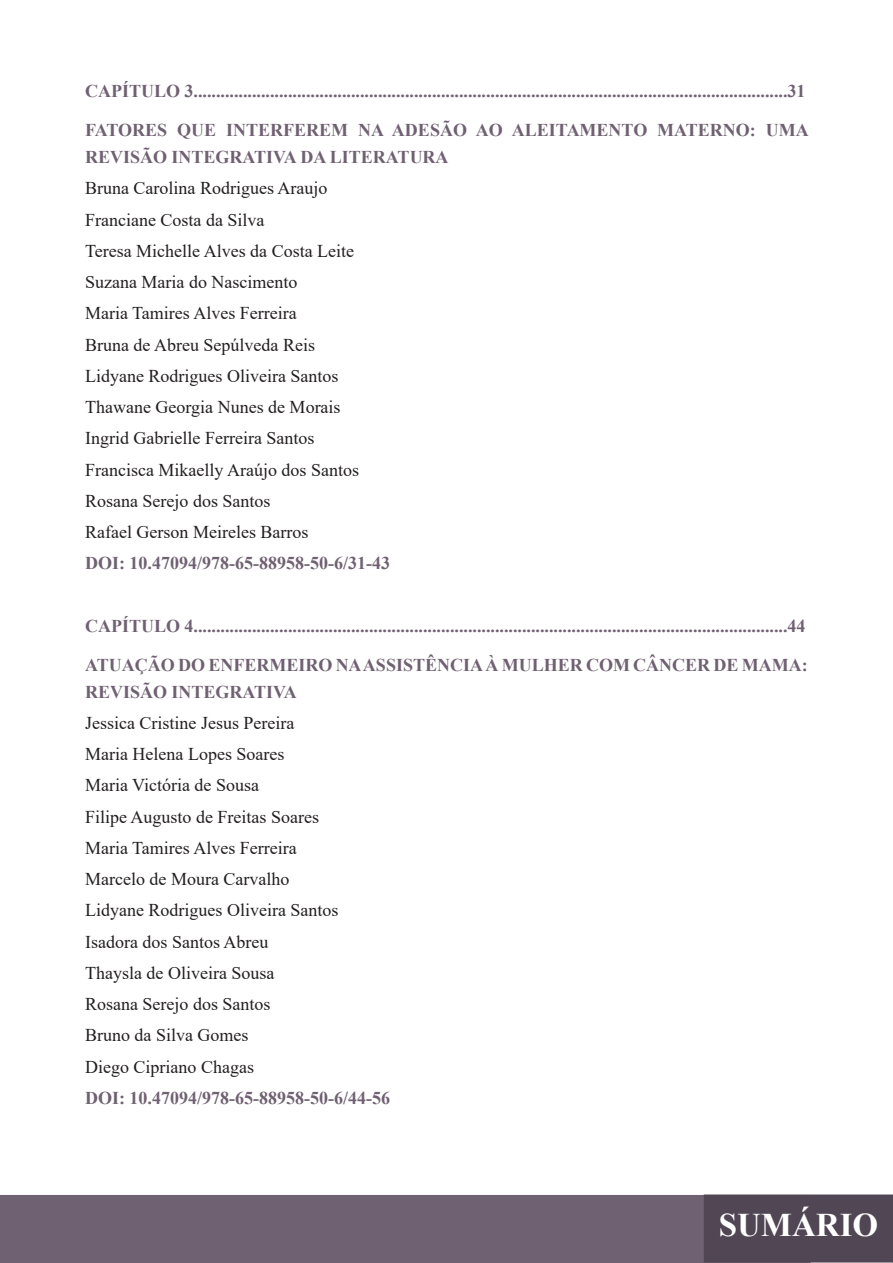
<style>
.page{position:relative;width:893px;height:1263px;background:#fff}
.page>*{position:absolute;margin:0;border:0;box-sizing:border-box;transform-origin:0 0}
.t1{font:700 33px "Times New Roman";color:#fff}
.Default{font:18px "Times New Roman";color:#231f20}
.Normal__Web{font:700 18px/27px "Times New Roman";color:#706172}
</style>
<div class="page">
<div style="left:0;top:1195px;width:810px;height:68px;background:#706172"></div>
<div style="left:704px;top:1195px;width:189px;height:67px;background:#514754"></div>
<div style="left:704px;top:1194px;width:189px;height:68px;border:2px solid #514754"></div>
<p class="Normal__Web" style="left:85px;top:77px;width:722px">CAPÍTULO 3....................................................................................................................................31</p>
<p class="Normal__Web" style="left:85px;top:116px;width:725px">FATORES QUE INTERFEREM NA ADESÃO AO ALEITAMENTO MATERNO: UMA<br>REVISÃO INTEGRATIVA DA LITERATURA</p>
<p class="Default" style="left:85px;top:176px;width:244px">Bruna Carolina Rodrigues Araujo</p>
<p class="Default" style="left:85px;top:207px;width:181px">Franciane Costa da Silva</p>
<p class="Default" style="left:85px;top:238px;width:271px">Teresa Michelle Alves da Costa Leite</p>
<p class="Default" style="left:85px;top:269px;width:214px">Suzana Maria do Nascimento</p>
<p class="Default" style="left:85px;top:301px;width:213px">Maria Tamires Alves Ferreira</p>
<p class="Default" style="left:85px;top:332px;width:231px">Bruna de Abreu Sepúlveda Reis</p>
<p class="Default" style="left:85px;top:363px;width:255px">Lidyane Rodrigues Oliveira Santos</p>
<p class="Default" style="left:85px;top:394px;width:257px">Thawane Georgia Nunes de Morais</p>
<p class="Default" style="left:85px;top:426px;width:231px">Ingrid Gabrielle Ferreira Santos</p>
<p class="Default" style="left:85px;top:457px;width:275px">Francisca Mikaelly Araújo dos Santos</p>
<p class="Default" style="left:85px;top:488px;width:187px">Rosana Serejo dos Santos</p>
<p class="Default" style="left:85px;top:519px;width:225px">Rafael Gerson Meireles Barros</p>
<p class="Normal__Web" style="left:85px;top:549px;width:306px">DOI: 10.47094/978-65-88958-50-6/31-43</p>
<p class="Normal__Web" style="left:85px;top:612px;width:722px">CAPÍTULO 4....................................................................................................................................44</p>
<p class="Normal__Web" style="left:85px;top:650px;width:724px">ATUAÇÃO DO ENFERMEIRO NA ASSISTÊNCIA À MULHER COM CÂNCER DE MAMA:<br>REVISÃO INTEGRATIVA</p>
<p class="Default" style="left:85px;top:710px;width:211px">Jessica Cristine Jesus Pereira</p>
<p class="Default" style="left:85px;top:741px;width:201px">Maria Helena Lopes Soares</p>
<p class="Default" style="left:85px;top:773px;width:176px">Maria Victória de Sousa</p>
<p class="Default" style="left:85px;top:804px;width:235px">Filipe Augusto de Freitas Soares</p>
<p class="Default" style="left:85px;top:835px;width:213px">Maria Tamires Alves Ferreira</p>
<p class="Default" style="left:85px;top:866px;width:206px">Marcelo de Moura Carvalho</p>
<p class="Default" style="left:85px;top:898px;width:255px">Lidyane Rodrigues Oliveira Santos</p>
<p class="Default" style="left:85px;top:929px;width:185px">Isadora dos Santos Abreu</p>
<p class="Default" style="left:85px;top:960px;width:191px">Thaysla de Oliveira Sousa</p>
<p class="Default" style="left:85px;top:991px;width:187px">Rosana Serejo dos Santos</p>
<p class="Default" style="left:85px;top:1023px;width:165px">Bruno da Silva Gomes</p>
<p class="Default" style="left:85px;top:1054px;width:170px">Diego Cipriano Chagas</p>
<p class="Normal__Web" style="left:85px;top:1084px;width:306px">DOI: 10.47094/978-65-88958-50-6/44-56</p>
<h1 class="t1" style="left:719px;top:1201px;width:161px">SUMÁRIO</h1>
</div>
